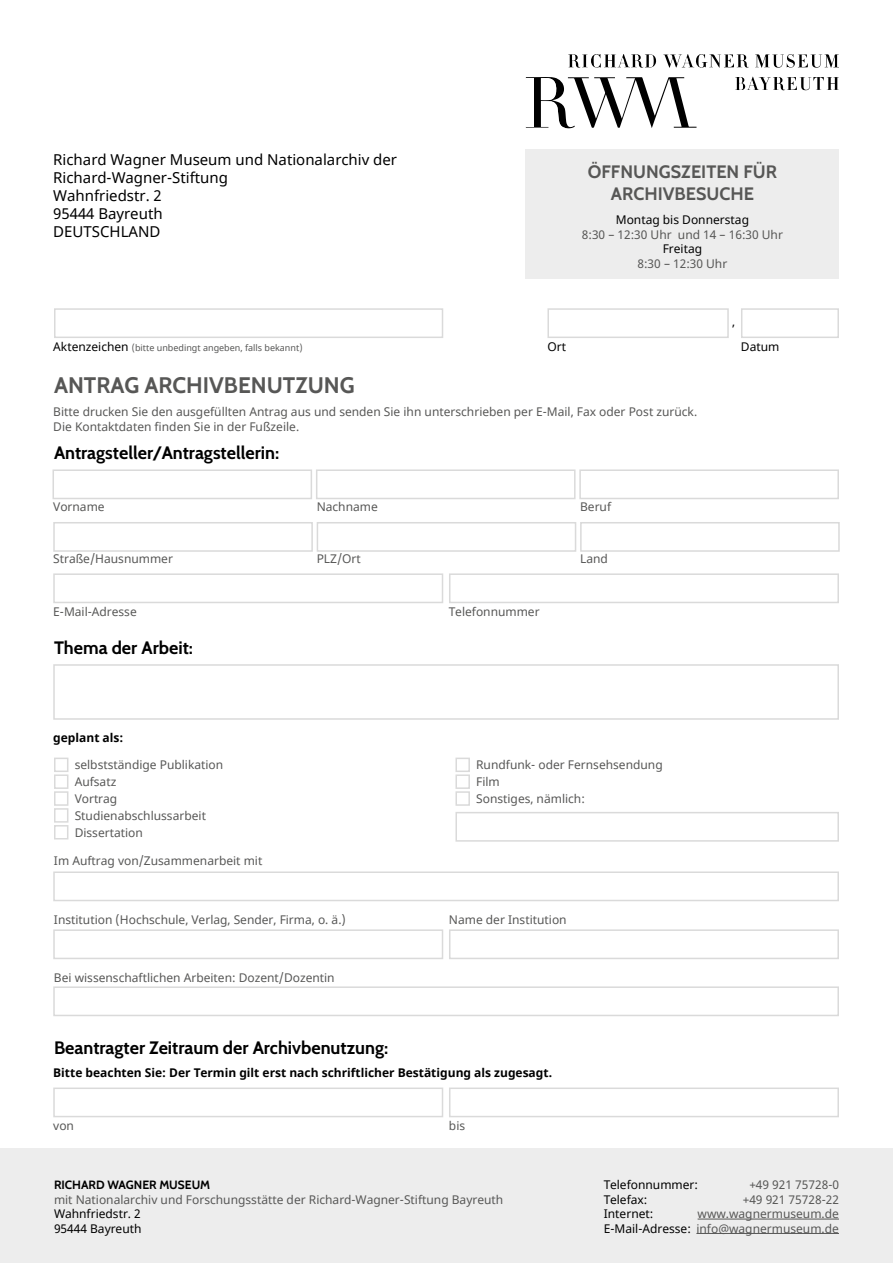
<style>
.page{position:relative;width:893px;height:1263px;background:#fff}
.page>*{position:absolute;margin:0;border:0;box-sizing:border-box;transform-origin:0 0}
.t1{font:700 22.5px "Cabin";color:#575756}
.t2{font:700 18px "Cabin";color:#000}
.t3{font:700 18px/21.6px "Cabin";color:#575756;text-align:center}
.t4{font:15px/18px "Noto Sans";color:#000}
.t5{font:12px/16.8px "Noto Sans";color:#575756}
.t6{font:12px/14.4px "Noto Sans";color:#000}
.t7{font:700 12px "Noto Sans";color:#000}
.t8{font:700 12px "Cabin";color:#000}
.t9{font:9px "Noto Sans";color:#575756}
.s1{font-size:12px;color:#000}
</style>
<div class="page">
<div style="left:0;top:1148px;width:893px;height:115px;background:#ededed"></div>
<hr style="left:698px;top:1219px;width:141px;height:1px;background:#575756">
<hr style="left:696px;top:1233px;width:143px;height:1px;background:#575756">
<div style="left:526px;top:149px;width:313px;height:130px;background:#ededed"></div>
<div style="left:52px;top:469px;width:260px;height:30px;background:#fff;border:2px solid #dadada"></div>
<div style="left:53px;top:664px;width:786px;height:56px;background:#fff;border:2px solid #dadada"></div>
<div style="left:53px;top:522px;width:260px;height:30px;background:#fff;border:2px solid #dadada"></div>
<div style="left:53px;top:871px;width:786px;height:30px;background:#fff;border:2px solid #dadada"></div>
<div style="left:53px;top:986px;width:786px;height:30px;background:#fff;border:2px solid #dadada"></div>
<div style="left:53px;top:573px;width:390px;height:30px;background:#fff;border:2px solid #dadada"></div>
<div style="left:53px;top:929px;width:390px;height:30px;background:#fff;border:2px solid #dadada"></div>
<div style="left:316px;top:469px;width:260px;height:30px;background:#fff;border:2px solid #dadada"></div>
<div style="left:317px;top:522px;width:259px;height:30px;background:#fff;border:2px solid #dadada"></div>
<div style="left:449px;top:573px;width:390px;height:30px;background:#fff;border:2px solid #dadada"></div>
<div style="left:449px;top:929px;width:390px;height:30px;background:#fff;border:2px solid #dadada"></div>
<div style="left:455px;top:812px;width:384px;height:30px;background:#fff;border:2px solid #dadada"></div>
<div style="left:579px;top:469px;width:260px;height:30px;background:#fff;border:2px solid #dadada"></div>
<div style="left:580px;top:522px;width:260px;height:30px;background:#fff;border:2px solid #dadada"></div>
<svg style="left:526px;top:54px;width:313px;height:74px"></svg>
<div style="left:54px;top:758px;width:14px;height:14px;background:#fff;border:2px solid #dadada"></div>
<div style="left:54px;top:774px;width:14px;height:15px;background:#fff;border:2px solid #dadada"></div>
<div style="left:54px;top:791px;width:14px;height:15px;background:#fff;border:2px solid #dadada"></div>
<div style="left:54px;top:808px;width:14px;height:15px;background:#fff;border:2px solid #dadada"></div>
<div style="left:54px;top:825px;width:14px;height:14px;background:#fff;border:2px solid #dadada"></div>
<div style="left:455px;top:758px;width:15px;height:14px;background:#fff;border:2px solid #dadada"></div>
<div style="left:455px;top:774px;width:15px;height:15px;background:#fff;border:2px solid #dadada"></div>
<div style="left:455px;top:791px;width:15px;height:15px;background:#fff;border:2px solid #dadada"></div>
<div style="left:53px;top:1087px;width:390px;height:30px;background:#fff;border:2px solid #dadada"></div>
<div style="left:449px;top:1087px;width:390px;height:30px;background:#fff;border:2px solid #dadada"></div>
<div style="left:741px;top:308px;width:98px;height:30px;background:#fff;border:2px solid #dadada"></div>
<div style="left:547px;top:308px;width:182px;height:30px;background:#fff;border:2px solid #dadada"></div>
<div style="left:54px;top:308px;width:389px;height:30px;background:#fff;border:2px solid #dadada"></div>
<p class="t4" style="left:53px;top:151px;width:345px">Richard Wagner Museum und Nationalarchiv der<br>Richard-Wagner-Stiftung<br>Wahnfriedstr. 2<br>95444 Bayreuth<br>DEUTSCHLAND</p>
<h2 class="t3" style="left:588px;top:161px;width:191px">ÖFFNUNGSZEITEN FÜR<br>ARCHIVBESUCHE</h2>
<p class="t6" style="left:616px;top:213px;width:135px">Montag bis Donnerstag</p>
<p class="t5" style="left:582px;top:226px;width:203px">8:30 – 12:30 Uhr und 14 – 16:30 Uhr</p>
<p class="t6" style="left:663px;top:242px;width:41px">Freitag</p>
<p class="t5" style="left:637px;top:255px;width:91px">8:30 – 12:30 Uhr</p>
<p class="t6" style="left:732px;top:315px;width:4px">,</p>
<p class="t9" style="left:53px;top:341px;width:251px"><span class="s1">Aktenzeichen</span> (bitte unbedingt angeben, falls bekannt)</p>
<p class="t6" style="left:547px;top:340px;width:20px">Ort</p>
<p class="t6" style="left:741px;top:340px;width:40px">Datum</p>
<h1 class="t1" style="left:54px;top:371px;width:302px">ANTRAG ARCHIVBENUTZUNG</h1>
<p class="t5" style="left:53px;top:405px;width:645px;line-height:14.4px">Bitte drucken Sie den ausgefüllten Antrag aus und senden Sie ihn unterschrieben per E-Mail, Fax oder Post zurück.<br>Die Kontaktdaten finden Sie in der Fußzeile.</p>
<h2 class="t2" style="left:54px;top:442px;width:227px">Antragsteller/Antragstellerin:</h2>
<p class="t5" style="left:53px;top:499px;width:53px">Vorname</p>
<p class="t5" style="left:53px;top:551px;width:121px">Straße/Hausnummer</p>
<p class="t5" style="left:53px;top:604px;width:85px">E-Mail-Adresse</p>
<h2 class="t2" style="left:54px;top:637px;width:141px">Thema der Arbeit:</h2>
<p class="t7" style="left:53px;top:729px;width:72px">geplant als:</p>
<p class="t5" style="left:317px;top:499px;width:63px">Nachname</p>
<p class="t5" style="left:317px;top:551px;width:46px">PLZ/Ort</p>
<p class="t5" style="left:449px;top:604px;width:92px">Telefonnummer</p>
<p class="t5" style="left:580px;top:499px;width:33px">Beruf</p>
<p class="t5" style="left:580px;top:551px;width:29px">Land</p>
<p class="t5" style="left:75px;top:757px;width:150px">selbstständige Publikation<br>Aufsatz<br>Vortrag<br>Studienabschlussarbeit<br>Dissertation</p>
<p class="t5" style="left:476px;top:757px;width:188px">Rundfunk- oder Fernsehsendung<br>Film<br>Sonstiges, nämlich:</p>
<p class="t5" style="left:54px;top:853px;width:210px">Im Auftrag von/Zusammenarbeit mit</p>
<p class="t5" style="left:54px;top:912px;width:293px">Institution (Hochschule, Verlag, Sender, Firma, o. ä.)</p>
<p class="t5" style="left:449px;top:912px;width:119px">Name der Institution</p>
<p class="t5" style="left:54px;top:970px;width:282px">Bei wissenschaftlichen Arbeiten: Dozent/Dozentin</p>
<h2 class="t2" style="left:54px;top:1036px;width:336px">Beantragter Zeitraum der Archivbenutzung:</h2>
<p class="t7" style="left:53px;top:1064px;width:500px">Bitte beachten Sie: Der Termin gilt erst nach schriftlicher Bestätigung als zugesagt.</p>
<p class="t5" style="left:53px;top:1118px;width:22px">von</p>
<p class="t5" style="left:449px;top:1118px;width:18px">bis</p>
<p class="t8" style="left:54px;top:1178px;width:158px">RICHARD WAGNER MUSEUM</p>
<p class="t5" style="left:54px;top:1191px;width:451px">mit Nationalarchiv und Forschungsstätte der Richard-Wagner-Stiftung Bayreuth</p>
<p class="t6" style="left:54px;top:1207px;width:89px">Wahnfriedstr. 2<br>95444 Bayreuth</p>
<p class="t6" style="left:604px;top:1178px;width:96px">Telefonnummer:<br>Telefax:<br>Internet:<br>E-Mail-Adresse:</p>
<p class="t5" style="left:696px;top:1178px;width:144px;line-height:14.4px;text-align:right">+49 921 75728-0<br>+49 921 75728-22 www.wagnermuseum.de info@wagnermuseum.de</p>
</div>
